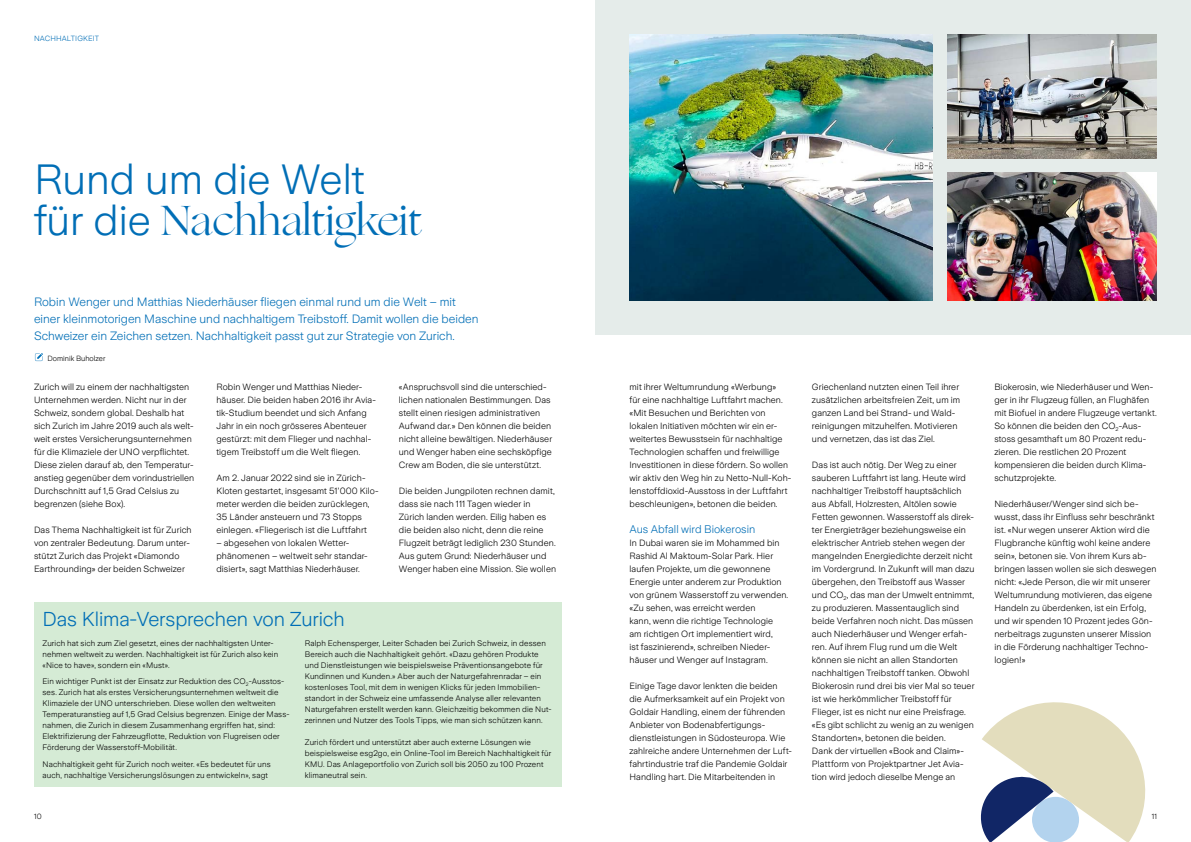
<style>
.page{position:relative;width:1191px;height:842px;background:#fff}
.page>*{position:absolute;margin:0;border:0;box-sizing:border-box;transform-origin:0 0}
.t1{font:42px "Ogg";color:#006eb6}
.t2{font:300 42px "Zurich Sans";color:#006eb6}
.t3{font:300 20px "Zurich Sans";letter-spacing:-.005em;color:#006eb6}
.t4{font:300 12px/17px "Zurich Sans";color:#006eb6}
.t5{font:300 11px "Zurich Sans";color:#006eb6}
.t6{font:300 9px/13px "Zurich Sans";letter-spacing:.01em;color:#000}
.t7{font:300 8px/11px "Zurich Sans";letter-spacing:.015em;color:#000}
.t8{font:300 7.5px "Zurich Sans";color:#000}
.t9{font:300 7.5px "Zurich Sans";letter-spacing:.02em;color:#006eb6}
.s1{font-family:"Zurich Sans";font-weight:300}
</style>
<div class="page">
<div style="left:595px;top:0;width:596px;height:334px;background:#e5ecea"></div>
<svg style="left:35px;top:353px;width:8px;height:8px"></svg>
<svg style="left:980px;top:702px;width:166px;height:140px"></svg>
<div style="left:34px;top:603px;width:527px;height:184px;background:#d5ebd5"></div>
<img style="left:629px;top:34px;width:304px;height:266px">
<img style="left:947px;top:34px;width:210px;height:125px">
<img style="left:947px;top:173px;width:210px;height:127px">
<p class="t9" style="left:34px;top:34px;width:67px">NACHHALTIGKEIT</p>
<h1 class="t2" style="left:34px;top:156px;width:332px">Rund um die Welt</h1>
<h1 class="t1" style="left:34px;top:193px;width:389px"><span class="s1">für die</span> Nachhaltigkeit</h1>
<p class="t4" style="left:34px;top:293px;width:446px">Robin Wenger und Matthias Niederhäuser fliegen einmal rund um die Welt – mit einer kleinmotorigen Maschine und nachhaltigem Treibstoff. Damit wollen die beiden<br>Schweizer ein Zeichen setzen. Nachhaltigkeit passt gut zur Strategie von Zurich.</p>
<p class="t8" style="left:47px;top:355px;width:59px">Dominik Buholzer</p>
<p class="t6" style="left:34px;top:381px;width:162px">Zurich will zu einem der nachhaltigsten Unternehmen werden. Nicht nur in der Schweiz, sondern global. Deshalb hat sich Zurich im Jahre 2019 auch als welt&shy;weit erstes Versicherungsunternehmen für die Klimaziele der UNO verpflichtet.<br>Diese zielen darauf ab, den Temperatur&shy;anstieg gegenüber dem vorindustriellen Durchschnitt auf 1,5 Grad Celsius zu begrenzen (siehe Box).</p>
<p class="t6" style="left:34px;top:524px;width:159px">Das Thema Nachhaltigkeit ist für Zurich von zentraler Bedeutung. Darum unter&shy;stützt Zurich das Projekt «Diamondo Earthrounding» der beiden Schweizer</p>
<p class="t6" style="left:216px;top:381px;width:161px">Robin Wenger und Matthias Nieder&shy;häuser. Die beiden haben 2016 ihr Avia&shy;tik-Studium beendet und sich Anfang Jahr in ein noch grösseres Abenteuer gestürzt: mit dem Flieger und nachhal&shy;tigem Treibstoff um die Welt fliegen.</p>
<p class="t6" style="left:216px;top:472px;width:164px">Am 2. Januar 2022 sind sie in Zürich-Kloten gestartet, insgesamt 51’000 Kilo&shy;meter werden die beiden zurücklegen, 35 Länder ansteuern und 73 Stopps einlegen. «Fliegerisch ist die Luftfahrt</p>
<p class="t6" style="left:216px;top:537px;width:153px">– abgesehen von lokalen Wetter&shy;phänomenen – weltweit sehr standar&shy;disiert», sagt Matthias Niederhäuser.</p>
<p class="t6" style="left:399px;top:381px;width:155px">«Anspruchsvoll sind die unterschied&shy;lichen nationalen Bestimmungen. Das stellt einen riesigen administrativen Aufwand dar.» Den können die beiden nicht alleine bewältigen. Niederhäuser und Wenger haben eine sechsköpfige Crew am Boden, die sie unterstützt.</p>
<p class="t6" style="left:399px;top:485px;width:159px">Die beiden Jungpiloten rechnen damit, dass sie nach 111 Tagen wieder in Zürich landen werden. Eilig haben es die beiden also nicht, denn die reine Flugzeit beträgt lediglich 230 Stunden.<br>Aus gutem Grund: Niederhäuser und Wenger haben eine Mission. Sie wollen</p>
<h2 class="t3" style="left:43px;top:608px;width:304px">Das Klima-Versprechen von Zurich</h2>
<p class="t7" style="left:43px;top:638px;width:237px">Zurich hat sich zum Ziel gesetzt, eines der nachhaltigsten Unter&shy;nehmen weltweit zu werden. Nachhaltigkeit ist für Zurich also kein «Nice to have», sondern ein «Must».</p>
<p class="t7" style="left:43px;top:676px;width:248px">Ein wichtiger Punkt ist der Einsatz zur Reduktion des CO<sub>2</sub>-Ausstos&shy;ses. Zurich hat als erstes Versicherungsunternehmen weltweit die Klimaziele der UNO unterschrieben. Diese wollen den weltweiten Temperaturanstieg auf 1,5 Grad Celsius begrenzen. Einige der Mass&shy;nahmen, die Zurich in diesem Zusammenhang ergriffen hat, sind:<br>Elektrifizierung der Fahrzeugflotte, Reduktion von Flugreisen oder Förderung der Wasserstoff-Mobilität.</p>
<p class="t7" style="left:43px;top:759px;width:230px">Nachhaltigkeit geht für Zurich noch weiter. «Es bedeutet für uns auch, nachhaltige Versicherungslösungen zu entwickeln», sagt</p>
<p class="t7" style="left:305px;top:638px;width:248px">Ralph Echensperger, Leiter Schaden bei Zurich Schweiz, in dessen Bereich auch die Nachhaltigkeit gehört. «Dazu gehören Produkte und Dienstleistungen wie beispielsweise Präventionsangebote für Kundinnen und Kunden.» Aber auch der Naturgefahrenradar – ein kostenloses Tool, mit dem in wenigen Klicks für jeden Immobilien&shy;standort in der Schweiz eine umfassende Analyse aller relevanten Naturgefahren erstellt werden kann. Gleichzeitig bekommen die Nut&shy;zerinnen und Nutzer des Tools Tipps, wie man sich schützen kann.</p>
<p class="t7" style="left:305px;top:737px;width:248px">Zurich fördert und unterstützt aber auch externe Lösungen wie beispielsweise esg2go, ein Online-Tool im Bereich Nachhaltigkeit für KMU. Das Anlageportfolio von Zurich soll bis 2050 zu 100 Prozent klimaneutral sein.</p>
<p class="t6" style="left:629px;top:381px;width:163px">mit ihrer Weltumrundung «Werbung»<br>für eine nachhaltige Luftfahrt machen. «Mit Besuchen und Berichten von lokalen Initiativen möchten wir ein er&shy;weitertes Bewusstsein für nachhaltige Technologien schaffen und freiwillige Investitionen in diese fördern. So wollen wir aktiv den Weg hin zu Netto-Null-Koh&shy;lenstoffdioxid-Ausstoss in der Luftfahrt beschleunigen», betonen die beiden.</p>
<p class="t5" style="left:629px;top:523px;width:127px">Aus Abfall wird Biokerosin</p>
<p class="t6" style="left:629px;top:537px;width:160px">In Dubai waren sie im Mohammed bin Rashid Al Maktoum-Solar Park. Hier laufen Projekte, um die gewonnene Energie unter anderem zur Produktion von grünem Wasserstoff zu verwenden. «Zu sehen, was erreicht werden<br>kann, wenn die richtige Technologie<br>am richtigen Ort implementiert wird,<br>ist faszinierend», schreiben Nieder&shy;häuser und Wenger auf Instagram.</p>
<p class="t6" style="left:629px;top:680px;width:164px">Einige Tage davor lenkten die beiden die Aufmerksamkeit auf ein Projekt von Goldair Handling, einem der führenden Anbieter von Bodenabfertigungs&shy;dienstleistungen in Südosteuropa. Wie zahlreiche andere Unternehmen der Luft&shy;fahrtindustrie traf die Pandemie Goldair Handling hart. Die Mitarbeitenden in</p>
<p class="t6" style="left:812px;top:381px;width:150px">Griechenland nutzten einen Teil ihrer zusätzlichen arbeitsfreien Zeit, um im ganzen Land bei Strand- und Wald&shy;reinigungen mitzuhelfen. Motivieren und vernetzen, das ist das Ziel.</p>
<p class="t6" style="left:812px;top:459px;width:164px">Das ist auch nötig. Der Weg zu einer sauberen Luftfahrt ist lang. Heute wird nachhaltiger Treibstoff hauptsächlich aus Abfall, Holzresten, Altölen sowie Fetten gewonnen. Wasserstoff als direk&shy;ter Energieträger beziehungsweise ein elektrischer Antrieb stehen wegen der mangelnden Energiedichte derzeit nicht im Vordergrund. In Zukunft will man dazu übergehen, den Treibstoff aus Wasser und CO<sub>2</sub>, das man der Umwelt entnimmt, zu produzieren. Massentauglich sind beide Verfahren noch nicht. Das müssen auch Niederhäuser und Wenger erfah&shy;ren. Auf ihrem Flug rund um die Welt können sie nicht an allen Standorten nachhaltigen Treibstoff tanken. Obwohl Biokerosin rund drei bis vier Mal so teuer ist wie herkömmlicher Treibstoff für Flieger, ist es nicht nur eine Preisfrage. «Es gibt schlicht zu wenig an zu wenigen Standorten», betonen die beiden.<br>Dank der virtuellen «Book and Claim»- Plattform von Projektpartner Jet Avia&shy;tion wird jedoch dieselbe Menge an</p>
<p class="t6" style="left:994px;top:381px;width:164px">Biokerosin, wie Niederhäuser und Wen&shy;ger in ihr Flugzeug füllen, an Flughäfen mit Biofuel in andere Flugzeuge vertankt.<br>So können die beiden den CO<sub>2</sub>-Aus&shy;stoss gesamthaft um 80 Prozent redu&shy;zieren. Die restlichen 20 Prozent kompensieren die beiden durch Klima&shy;schutzprojekte.</p>
<p class="t6" style="left:994px;top:498px;width:163px">Niederhäuser/Wenger sind sich be&shy;wusst, dass ihr Einfluss sehr beschränkt ist. «Nur wegen unserer Aktion wird die Flugbranche künftig wohl keine andere sein», betonen sie. Von ihrem Kurs ab&shy;bringen lassen wollen sie sich deswegen nicht: «Jede Person, die wir mit unserer Weltumrundung motivieren, das eigene Handeln zu überdenken, ist ein Erfolg, und wir spenden 10 Prozent jedes Gön&shy;nerbeitrags zugunsten unserer Mission in die Förderung nachhaltiger Techno&shy;logien!»</p>
<p class="t8" style="left:34px;top:813px;width:9px">10</p>
<p class="t8" style="left:1151px;top:813px;width:7px">11</p>
</div>
